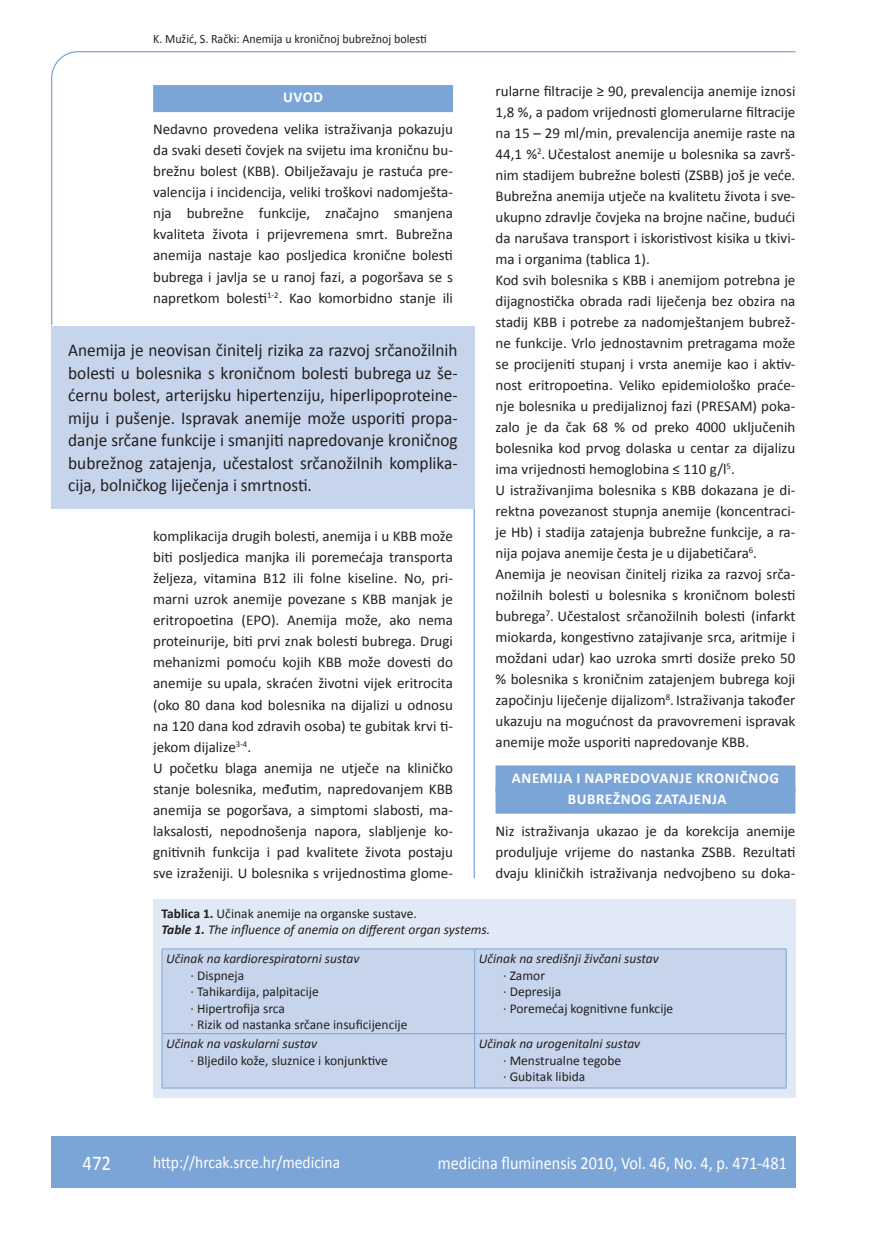
<style>
.page{position:relative;width:872px;height:1234px;background:#fff}
.page>*{position:absolute;margin:0;border:0;box-sizing:border-box;transform-origin:0 0}
.t1{font:21px "Calibri";color:#fff;scale:.9 1}
.t2{font:18px/22.5px "Calibri";color:#231f20;text-align:justify;scale:.96 1}
.t3{font:18px "Calibri";color:#fff;scale:.9 1}
.t4{font:17.25px "Calibri";color:#fff;scale:.9 1}
.t5{font:15px/21px "Calibri";color:#231f20;text-align:justify}
.t6{font:700 15px "Calibri";letter-spacing:.04em;color:#fff}
.t7{font:italic 13.5px/16.5px "Calibri";color:#231f20}
.t8{font:13.5px/16.5px "Calibri";color:#231f20}
.t9{font:12.75px "Calibri";color:#231f20;scale:.94 1}
.s1{font-weight:700;font-style:normal}
.s2{font-style:normal}
.s3{font-weight:700}
</style>
<div class="page">
<svg style="left:51px;top:51px;width:745px;height:274px"></svg>
<hr style="left:473px;top:507px;width:2px;height:371px;background:#7ca5d7">
<div style="left:51px;top:1135px;width:744px;height:51px;background:#7ca5d7"></div>
<div style="left:153px;top:85px;width:300px;height:27px;background:#7ca5d7"></div>
<div style="left:495px;top:765px;width:300px;height:27px;background:#7ca5d7"></div>
<div style="left:495px;top:786px;width:300px;height:27px;background:#7ca5d7"></div>
<div style="left:51px;top:325px;width:424px;height:183px;background:#c6d5ec"></div>
<div style="left:153px;top:898px;width:642px;height:199px;background:#e1e9f6"></div>
<div style="left:163px;top:949px;width:622px;height:138px;background:#c6d5ec"></div>
<hr style="left:162px;top:948px;width:312px;height:1px;background:#7ca5d7">
<hr style="left:162px;top:949px;width:1px;height:83px;background:#7ca5d7">
<hr style="left:474px;top:948px;width:312px;height:1px;background:#7ca5d7">
<hr style="left:474px;top:949px;width:1px;height:83px;background:#7ca5d7">
<hr style="left:785px;top:949px;width:1px;height:83px;background:#7ca5d7">
<hr style="left:162px;top:1032px;width:312px;height:1px;background:#7ca5d7">
<hr style="left:162px;top:1033px;width:1px;height:54px;background:#7ca5d7">
<hr style="left:474px;top:1032px;width:312px;height:1px;background:#7ca5d7">
<hr style="left:474px;top:1033px;width:1px;height:54px;background:#7ca5d7">
<hr style="left:785px;top:1033px;width:1px;height:54px;background:#7ca5d7">
<hr style="left:162px;top:1087px;width:312px;height:1px;background:#7ca5d7">
<hr style="left:474px;top:1087px;width:312px;height:1px;background:#7ca5d7">
<p class="t9" style="left:153px;top:30px;width:292px">K. Mužić, S. Rački: Anemija u kroničnoj bubrežnoj bolesti</p>
<p class="t5" style="left:495px;top:80px;width:301px;text-align:left">rularne filtracije ≥ 90, prevalencija anemije iznosi 1,8 %, a padom vrijednosti glomerularne filtracije na 15 – 29 ml/min, prevalencija anemije raste na 44,1 %<sup>2</sup>. Učestalost anemije u bolesnika sa završ&shy;nim stadijem bubrežne bolesti (ZSBB) još je veće.<br>Bubrežna anemija utječe na kvalitetu života i sve&shy;ukupno zdravlje čovjeka na brojne načine, budući da narušava transport i iskoristivost kisika u tkivi&shy;ma i organima (tablica 1).<br>Kod svih bolesnika s KBB i anemijom potrebna je dijagnostička obrada radi liječenja bez obzira na stadij KBB i potrebe za nadomještanjem bubrež&shy;ne funkcije. Vrlo jednostavnim pretragama može se procijeniti stupanj i vrsta anemije kao i aktiv&shy;nost eritropoetina. Veliko epidemiološko praće&shy;nje bolesnika u predijaliznoj fazi (PRESAM) poka&shy;zalo je da čak 68 % od preko 4000 uključenih bolesnika kod prvog dolaska u centar za dijalizu ima vrijednosti hemoglobina ≤ 110 g/l<sup>5</sup>.<br>U istraživanjima bolesnika s KBB dokazana je di&shy;rektna povezanost stupnja anemije (koncentraci&shy;je Hb) i stadija zatajenja bubrežne funkcije, a ra&shy;nija pojava anemije česta je u dijabetičara<sup>6</sup>.<br>Anemija je neovisan činitelj rizika za razvoj srča&shy;nožilnih bolesti u bolesnika s kroničnom bolesti bubrega<sup>7</sup>. Učestalost srčanožilnih bolesti (infarkt miokarda, kongestivno zatajivanje srca, aritmije i moždani udar) kao uzroka smrti dosiže preko 50 % bolesnika s kroničnim zatajenjem bubrega koji započinju liječenje dijalizom<sup>8</sup>. Istraživanja također ukazuju na mogućnost da pravovremeni ispravak anemije može usporiti napredovanje KBB.</p>
<p class="t6" style="left:512px;top:768px;width:121px">ANE MIJA I NAPREDOV</p>
<p class="t6" style="left:659px;top:768px;width:121px">ANJE KRON IČNOG</p>
<p class="t6" style="left:568px;top:789px;width:48px">BUBREŽNO</p>
<p class="t6" style="left:642px;top:789px;width:86px">G ZATAJEN JA</p>
<p class="t5" style="left:495px;top:819px;width:301px">Niz istraživanja ukazao je da korekcija anemije produljuje vrijeme do nastanka ZSBB. Rezultati dvaju kliničkih istraživanja nedvojbeno su doka-</p>
<p class="t6" style="left:283px;top:88px;width:21px">UVOD</p>
<p class="t5" style="left:153px;top:118px;width:301px">Nedavno provedena velika istraživanja pokazuju da svaki deseti čovjek na svijetu ima kroničnu bu&shy;brežnu bolest (KBB). Obilježavaju je rastuća pre&shy;valencija i incidencija, veliki troškovi nadomješta&shy;nja bubrežne funkcije, značajno smanjena kvaliteta života i prijevremena smrt. Bubrežna anemija nastaje kao posljedica kronične bolesti bubrega i javlja se u ranoj fazi, a pogoršava se s napretkom bolesti<sup>1-2</sup>. Kao komorbidno stanje ili</p>
<p class="t2" style="left:68px;top:338px;width:407px">Anemija je neovisan činitelj rizika za razvoj srčanožilnih bolesti u bolesnika s kroničnom bolesti bubrega uz še&shy;ćernu bolest, arterijsku hipertenziju, hiperlipoproteine&shy;miju i pušenje. Ispravak anemije može usporiti propa&shy;danje srčane funkcije i smanjiti napredovanje kroničnog bubrežnog zatajenja, učestalost srčanožilnih komplika&shy;cija, bolničkog liječenja i smrtnosti.</p>
<p class="t5" style="left:153px;top:524px;width:301px;text-align:left">komplikacija drugih bolesti, anemija i u KBB može biti posljedica manjka ili poremećaja transporta željeza, vitamina B12 ili folne kiseline. No, pri&shy;marni uzrok anemije povezane s KBB manjak je eritropoetina (EPO). Anemija može, ako nema proteinurije, biti prvi znak bolesti bubrega. Drugi mehanizmi pomoću kojih KBB može dovesti do anemije su upala, skraćen životni vijek eritrocita (oko 80 dana kod bolesnika na dijalizi u odnosu na 120 dana kod zdravih osoba) te gubitak krvi ti&shy;jekom dijalize<sup>3-4</sup>.<br>U početku blaga anemija ne utječe na kliničko stanje bolesnika, međutim, napredovanjem KBB anemija se pogoršava, a simptomi slabosti, ma&shy;laksalosti, nepodnošenja napora, slabljenje ko&shy;gnitivnih funkcija i pad kvalitete života postaju sve izraženiji. U bolesnika s vrijednostima glome-</p>
<p class="t7" style="left:162px;top:903px;width:330px"><span class="s1">Tablica 1.</span> <span class="s2">Učinak anemije na organske sustave.<br></span><span class="s3">Table 1.</span> The influence of anemia on different organ systems.</p>
<p class="t7" style="left:166px;top:949px;width:195px">Učinak na kardiorespiratorni sustav</p>
<p class="t8" style="left:191px;top:966px;width:218px">· Dispneja<br>· Tahikardija, palpitacije<br>· Hipertrofija srca<br>· Rizik od nastanka srčane insuficijencije</p>
<p class="t7" style="left:479px;top:949px;width:181px">Učinak na središnji živčani sustav</p>
<p class="t8" style="left:503px;top:966px;width:172px">· Zamor<br>· Depresija<br>· Poremećaj kognitivne funkcije</p>
<p class="t7" style="left:166px;top:1034px;width:152px">Učinak na vaskularni sustav</p>
<p class="t8" style="left:191px;top:1050px;width:199px">· Bljedilo kože, sluznice i konjunktive</p>
<h1 class="t1" style="left:82px;top:1149px;width:33px">472</h1>
<p class="t4" style="left:153px;top:1150px;width:209px">http://hrcak.srce.hr/medicina</p>
<p class="t7" style="left:479px;top:1034px;width:163px">Učinak na urogenitalni sustav</p>
<p class="t8" style="left:503px;top:1050px;width:119px">· Menstrualne tegobe · Gubitak libida</p>
<p class="t3" style="left:438px;top:1151px;width:389px">medicina fluminensis 2010, Vol. 46, No. 4, p. 471-481</p>
</div>
